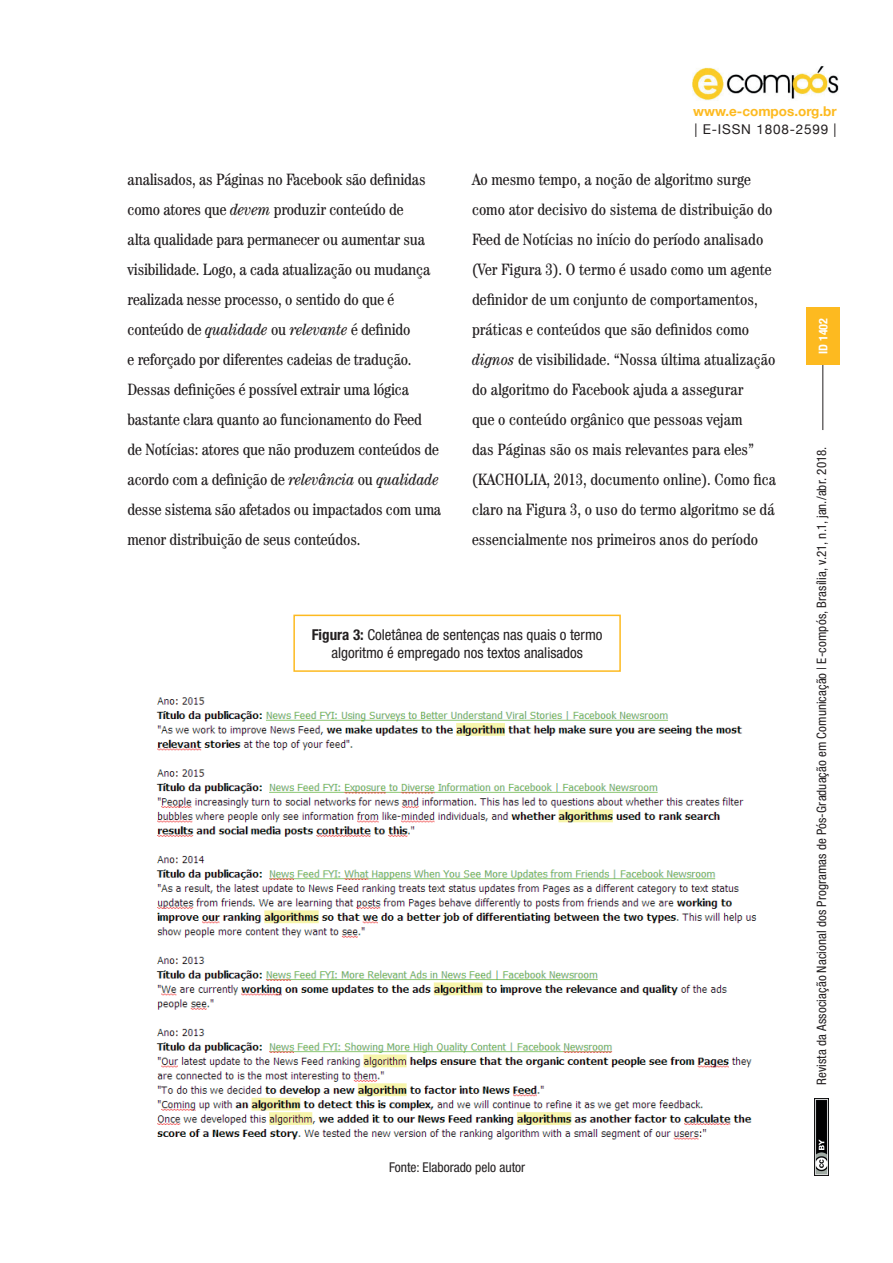
<style>
.page{position:relative;width:893px;height:1263px;background:#fff}
.page>*{position:absolute;margin:0;border:0;box-sizing:border-box;transform-origin:0 0}
.t1{font:condensed 16.5px/30px "Century IT Cby BT";letter-spacing:-.01em;color:#231f20}
.t2{font:condensed 15px/18px "Helvetica Neue LT Std";color:#231f20;text-align:center}
.t3{font:condensed 13.5px "Helvetica Neue LT Pro";color:#231f20}
.t4{font:700 13.5px "Helvetica Neue";color:#fdba20}
.t5{font:13.5px "Helvetica Neue";letter-spacing:.06em;color:#231f20}
.t6{font:condensed 13.05px "Helvetica Neue LT Pro";letter-spacing:.005em;color:#231f20}
.t7{font:700 condensed 12px "Helvetica Neue";color:#fff}
.s1{font-style:italic}
.s2{font-family:"Helvetica Neue LT Pro";font-weight:700}
</style>
<div class="page">
<hr style="left:822px;top:362px;width:1px;height:68px;background:#231f20">
<div style="left:806px;top:307px;width:34px;height:58px;background:#fdba20"></div>
<img style="left:692px;top:66px;width:147px;height:34px">
<img style="left:814px;top:1099px;width:15px;height:76px">
<div style="left:293px;top:615px;width:328px;height:57px;border:2px solid #fdba20"></div>
<img style="left:156px;top:697px;width:601px;height:443px">
<p class="t4" style="left:693px;top:99px;width:145px">www.e-compos.org.br</p>
<p class="t5" style="left:694px;top:118px;width:144px">| E-ISSN 1808-2599 |</p>
<p class="t1" style="left:128px;top:164px;width:315px">analisados, as Páginas no Facebook são definidas como atores que <span class="s1">devem</span> produzir conteúdo de<br>alta qualidade para permanecer ou aumentar sua visibilidade. Logo, a cada atualização ou mudança realizada nesse processo, o sentido do que é conteúdo de <span class="s1">qualidade</span> ou <span class="s1">relevante</span> é definido<br>e reforçado por diferentes cadeias de tradução.<br>Dessas definições é possível extrair uma lógica bastante clara quanto ao funcionamento do Feed<br>de Notícias: atores que não produzem conteúdos de acordo com a definição de <span class="s1">relevância</span> ou <span class="s1">qualidade </span>desse sistema são afetados ou impactados com uma menor distribuição de seus conteúdos.</p>
<p class="t1" style="left:472px;top:164px;width:306px">Ao mesmo tempo, a noção de algoritmo surge como ator decisivo do sistema de distribuição do Feed de Notícias no início do período analisado (Ver Figura 3). O termo é usado como um agente definidor de um conjunto de comportamentos, práticas e conteúdos que são definidos como <span class="s1">dignos</span> de visibilidade. “Nossa última atualização do algoritmo do Facebook ajuda a assegurar<br>que o conteúdo orgânico que pessoas vejam<br>das Páginas são os mais relevantes para eles” (KACHOLIA, 2013, documento online). Como fica claro na Figura 3, o uso do termo algoritmo se dá essencialmente nos primeiros anos do período</p>
<p class="t2" style="left:312px;top:625px;width:292px"><span class="s2">Figura 3:</span> Coletânea de sentenças nas quais o termo algoritmo é empregado nos textos analisados</p>
<p class="t3" style="left:389px;top:1159px;width:138px">Fonte: Elaborado pelo autor</p>
<p class="t7" style="left:813px;top:354px;width:37px;rotate:-90deg">ID 1402</p>
<p class="t6" style="left:814px;top:1085px;width:640px;rotate:-90deg">Revista da Associação Nacional dos Programas de Pós-Graduação em Comunicação | E-compós, Brasília, v.21, n.1, jan./abr. 2018.</p>
</div>
